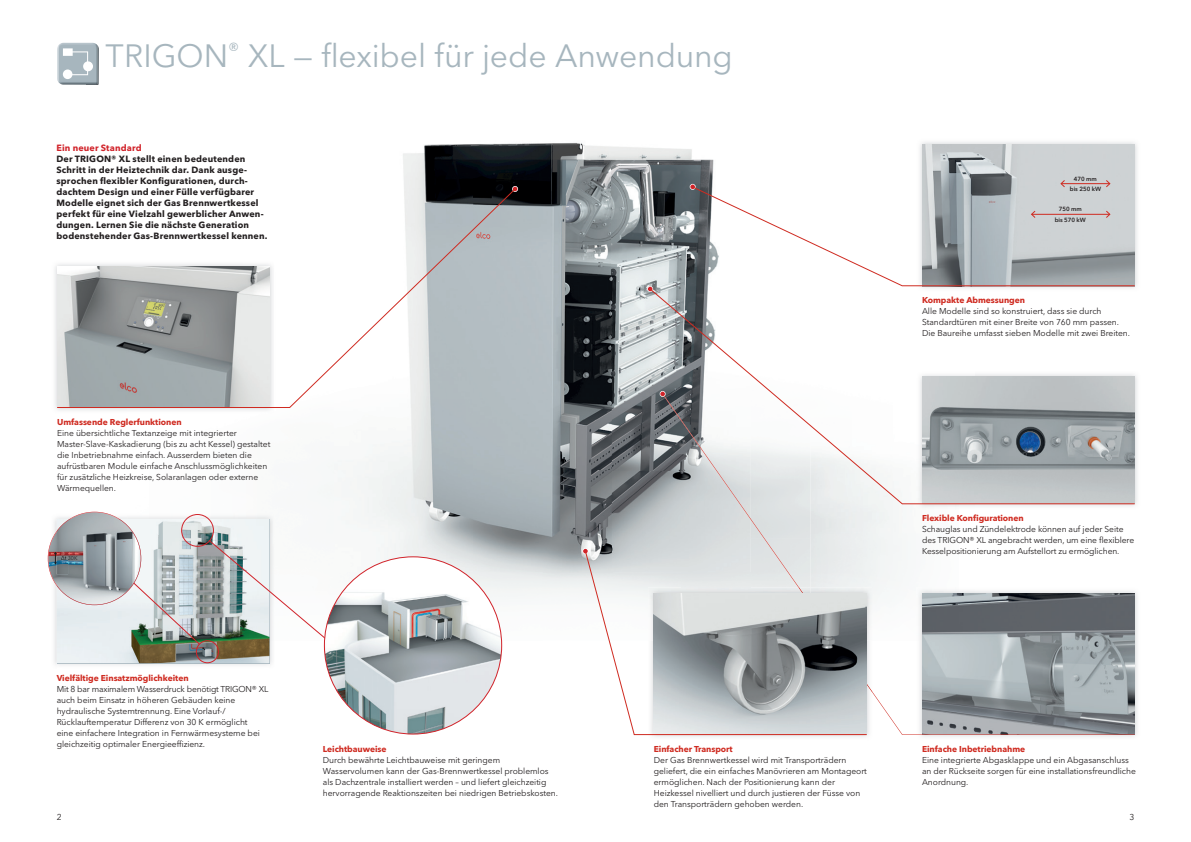
<style>
.page{position:relative;width:1191px;height:842px;background:#fff}
.page>*{position:absolute;margin:0;border:0;box-sizing:border-box;transform-origin:0 0}
.t1{font:32px "Avenir Next LT Pro";letter-spacing:-.005em;color:#a7b6be}
.t2{font:700 9px/11px "Avenir Next LT Pro";letter-spacing:.015em;color:#231f20}
.t3{font:700 9px "Avenir Next LT Pro";letter-spacing:.015em;color:#d1232a}
.t4{font:8.5px/11px "Avenir Next LT Pro";letter-spacing:-.005em;color:#231f20}
.t5{font:700 8.5px "Avenir Next LT Pro";letter-spacing:-.005em;color:#cf2b21}
.t6{font:600 6px/10.1px "Avenir Next LT Pro";letter-spacing:-.005em;color:#231f20;text-align:center}
.t7{font:5.5px "Avenir Next LT Pro";color:#231f20}
</style>
<div class="page">
<img style="left:335px;top:142px;width:379px;height:431px">
<img style="left:335px;top:573px;width:250px;height:63px">
<img style="left:200px;top:514px;width:73px;height:26px">
<img style="left:916px;top:142px;width:221px;height:146px">
<img style="left:922px;top:144px;width:212px;height:42px">
<img style="left:1134px;top:376px;width:3px;height:129px">
<img style="left:269px;top:641px;width:3px;height:23px">
<img style="left:57px;top:663px;width:212px;height:4px">
<svg style="left:57px;top:519px;width:212px;height:144px"></svg>
<img style="left:57px;top:47px;width:1px;height:34px">
<img style="left:97px;top:45px;width:2px;height:40px">
<img style="left:58px;top:43px;width:5px;height:42px">
<svg style="left:63px;top:48px;width:30px;height:31px"></svg>
<img style="left:1134px;top:592px;width:3px;height:142px">
<img style="left:922px;top:734px;width:214px;height:3px">
<div style="left:181px;top:514px;width:33px;height:32px;border:1px solid #d1232a;border-radius:50%"></div>
<svg style="left:209px;top:540px;width:119px;height:101px"></svg>
<div style="left:196px;top:640px;width:23px;height:23px;border:1px solid #d1232a;border-radius:50%"></div>
<img style="left:324px;top:557px;width:177px;height:177px;border-radius:89px">
<svg style="left:582px;top:548px;width:6px;height:6px"></svg>
<svg style="left:647px;top:286px;width:6px;height:6px"></svg>
<svg style="left:689px;top:184px;width:6px;height:6px"></svg>
<svg style="left:662px;top:504px;width:472px;height:231px"></svg>
<svg style="left:649px;top:288px;width:486px;height:216px"></svg>
<svg style="left:692px;top:186px;width:443px;height:100px"></svg>
<svg style="left:57px;top:187px;width:460px;height:221px"></svg>
<img style="left:867px;top:692px;width:5px;height:43px">
<img style="left:867px;top:587px;width:5px;height:105px">
<svg style="left:585px;top:550px;width:282px;height:185px"></svg>
<svg style="left:48px;top:512px;width:152px;height:133px"></svg>
<hr style="left:1031px;top:214px;width:78px;height:1px;background:#cf2b21">
<svg style="left:1030px;top:210px;width:5px;height:8px"></svg>
<svg style="left:1105px;top:210px;width:5px;height:8px"></svg>
<hr style="left:1061px;top:183px;width:48px;height:1px;background:#cf2b21">
<svg style="left:1060px;top:180px;width:5px;height:8px"></svg>
<svg style="left:1105px;top:180px;width:5px;height:8px"></svg>
<h1 class="t1" style="left:106px;top:36px;width:628px">TRIGON<sup>®</sup> XL — flexibel für jede Anwendung</h1>
<p class="t3" style="left:56px;top:142px;width:87px">Ein neuer Standard</p>
<p class="t2" style="left:56px;top:153px;width:213px">Der TRIGON® XL stellt einen bedeutenden Schritt in der Heiztechnik dar. Dank ausge&shy;sprochen flexibler Konfigurationen, durch&shy;dachtem Design und einer Fülle verfügbarer Modelle eignet sich der Gas Brennwertkessel perfekt für eine Vielzahl gewerblicher Anwen&shy;dungen. Lernen Sie die nächste Generation bodenstehender Gas-Brennwertkessel kennen.</p>
<p class="t5" style="left:57px;top:417px;width:126px">Umfassende Reglerfunktionen</p>
<p class="t4" style="left:57px;top:428px;width:215px">Eine übersichtliche Textanzeige mit integrierter Master-Slave-Kaskadierung (bis zu acht Kessel) gestaltet die Inbetriebnahme einfach. Ausserdem bieten die aufrüstbaren Module einfache Anschlussmöglichkeiten für zusätzliche Heizkreise, Solaranlagen oder externe Wärmequellen.</p>
<p class="t7" style="left:61px;top:554px;width:18px">∆t 30K</p>
<p class="t5" style="left:57px;top:673px;width:133px">Vielfältige Einsatzmöglichkeiten</p>
<p class="t4" style="left:57px;top:683px;width:213px">Mit 8 bar maximalem Wasserdruck benötigt TRIGON® XL auch beim Einsatz in höheren Gebäuden keine hydraulische Systemtrennung. Eine Vorlauf-/ Rücklauftemperatur Differenz von 30 K ermöglicht<br>eine einfachere Integration in Fernwärmesysteme bei gleichzeitig optimaler Energieeffizienz.</p>
<p class="t5" style="left:323px;top:743px;width:65px">Leichtbauweise</p>
<p class="t4" style="left:323px;top:754px;width:237px">Durch bewährte Leichtbauweise mit geringem Wasservolumen kann der Gas-Brennwertkessel problemlos als Dachzentrale installiert werden – und liefert gleichzeitig hervorragende Reaktionszeiten bei niedrigen Betriebskosten.</p>
<p class="t5" style="left:654px;top:743px;width:80px">Einfacher Transport</p>
<p class="t4" style="left:654px;top:754px;width:215px">Der Gas Brennwertkessel wird mit Transporträdern geliefert, die ein einfaches Manövrieren am Montageort ermöglichen. Nach der Positionierung kann der Heizkessel nivelliert und durch justieren der Füsse von den Transporträdern gehoben werden.</p>
<p class="t6" style="left:1070px;top:173px;width:33px;line-height:10.5px">470 mm bis 250 kW</p>
<p class="t6" style="left:1054px;top:204px;width:33px">750 mm bis 570 kW</p>
<p class="t5" style="left:922px;top:295px;width:104px">Kompakte Abmessungen</p>
<p class="t4" style="left:922px;top:306px;width:209px">Alle Modelle sind so konstruiert, dass sie durch<br>Standardtüren mit einer Breite von 760 mm passen.<br>Die Baureihe umfasst sieben Modelle mit zwei Breiten.</p>
<p class="t5" style="left:922px;top:513px;width:103px">Flexible Konfigurationen</p>
<p class="t4" style="left:922px;top:523px;width:214px">Schauglas und Zündelektrode können auf jeder Seite des TRIGON® XL angebracht werden, um eine flexiblere<br>Kesselpositionierung am Aufstellort zu ermöglichen.</p>
<p class="t5" style="left:922px;top:743px;width:105px">Einfache Inbetriebnahme</p>
<p class="t4" style="left:922px;top:754px;width:215px">Eine integrierte Abgasklappe und ein Abgasanschluss an der Rückseite sorgen für eine installationsfreundliche<br>Anordnung.</p>
<p class="t4" style="left:57px;top:811px;width:6px">2</p>
<p class="t4" style="left:1129px;top:811px;width:6px">3</p>
</div>
